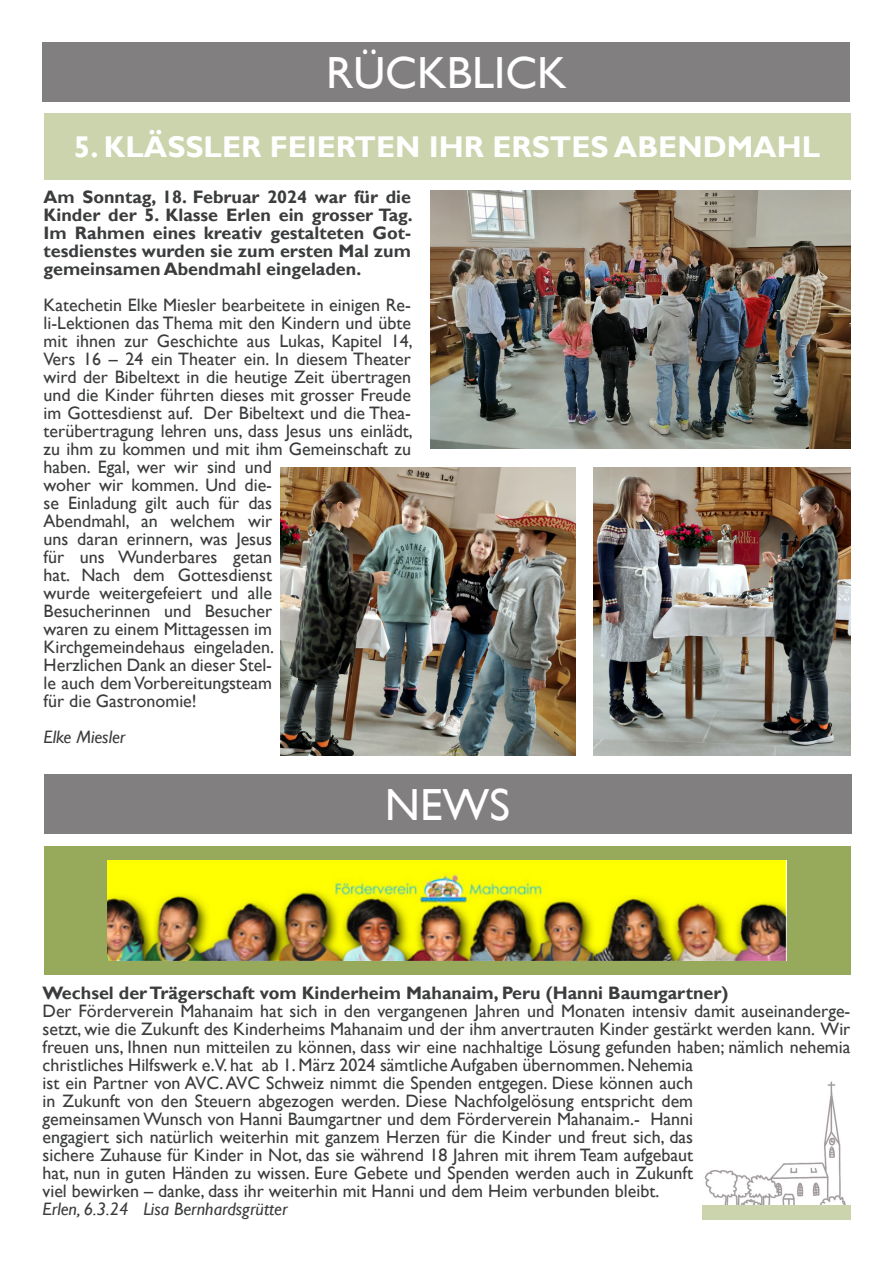
<style>
.page{position:relative;width:893px;height:1263px;background:#fff}
.page>*{position:absolute;margin:0;border:0;box-sizing:border-box;transform-origin:0 0}
.t1{font:45px "Gill Sans";color:#fff}
.t2{font:700 30px "Gill Sans";color:#fff}
.t3{font:18px/18px "Gill Sans";color:#3b3c3d}
.t4{font:700 18px/18px "Gill Sans";color:#3b3c3d;text-align:justify}
.t5{font:italic 18px "Gill Sans";color:#3b3c3d}
</style>
<div class="page">
<img style="left:704px;top:1081px;width:142px;height:124px">
<div style="left:702px;top:1205px;width:148px;height:15px;background:#cbd4ad"></div>
<div style="left:43px;top:43px;width:807px;height:59px;background:#827f81"></div>
<img style="left:593px;top:468px;width:257px;height:287px">
<img style="left:281px;top:468px;width:294px;height:287px">
<div style="left:44px;top:113px;width:806px;height:67px;background:#cbd4ad"></div>
<img style="left:431px;top:190px;width:419px;height:259px">
<div style="left:44px;top:846px;width:807px;height:129px;background:#97aa5b"></div>
<img style="left:107px;top:860px;width:679px;height:101px">
<div style="left:44px;top:775px;width:807px;height:59px;background:#827f81"></div>
<h1 class="t1" style="left:326px;top:47px;width:242px">RÜCKBLICK</h1>
<h2 class="t2" style="left:74px;top:128px;width:748px">5. KLÄSSLER FEIERTEN IHR ERSTES ABENDMAHL</h2>
<p class="t4" style="left:44px;top:188px;width:371px">Am Sonntag, 18. Februar 2024 war für die Kinder der 5. Klasse Erlen ein grosser Tag.<br>Im Rahmen eines kreativ gestalteten Got&shy;tesdienstes wurden sie zum ersten Mal zum gemeinsamen Abendmahl eingeladen.</p>
<p class="t3" style="left:44px;top:296px;width:371px">Katechetin Elke Miesler bearbeitete in einigen Re&shy;li-Lektionen das Thema mit den Kindern und übte mit ihnen zur Geschichte aus Lukas, Kapitel 14, Vers 16 – 24 ein Theater ein. In diesem Theater wird der Bibeltext in die heutige Zeit übertragen und die Kinder führten dieses mit grosser Freude im Gottesdienst auf. Der Bibeltext und die Thea&shy;terübertragung lehren uns, dass Jesus uns einlädt, zu ihm zu kommen und mit ihm Gemeinschaft zu haben. Egal, wer wir sind und<br>woher wir kommen. Und die-<br>se Einladung gilt auch für das<br>Abendmahl, an welchem wir<br>uns daran erinnern, was Jesus<br>für uns Wunderbares getan<br>hat. Nach dem Gottesdienst<br>wurde weitergefeiert und alle<br>Besucherinnen und Besucher<br>waren zu einem Mittagessen im Kirchgemeindehaus eingeladen.<br>Herzlichen Dank an dieser Stel-<br>le auch dem Vorbereitungsteam<br>für die Gastronomie!</p>
<p class="t5" style="left:44px;top:726px;width:83px">Elke Miesler</p>
<h1 class="t1" style="left:385px;top:779px;width:127px">NEWS</h1>
<p class="t4" style="left:43px;top:984px;width:687px">Wechsel der Trägerschaft vom Kinderheim Mahanaim, Peru (Hanni Baumgartner)</p>
<p class="t3" style="left:43px;top:1002px;width:809px">Der Förderverein Mahanaim hat sich in den vergangenen Jahren und Monaten intensiv damit auseinanderge&shy;setzt, wie die Zukunft des Kinderheims Mahanaim und der ihm anvertrauten Kinder gestärkt werden kann. Wir freuen uns, Ihnen nun mitteilen zu können, dass wir eine nachhaltige Lösung gefunden haben; nämlich nehemia christliches Hilfswerk e.V. hat ab 1. März 2024 sämtliche Aufgaben übernommen. Nehemia<br>ist ein Partner von AVC. AVC Schweiz nimmt die Spenden entgegen. Diese können auch<br>in Zukunft von den Steuern abgezogen werden. Diese Nachfolgelösung entspricht dem<br>gemeinsamen Wunsch von Hanni Baumgartner und dem Förderverein Mahanaim.- Hanni<br>engagiert sich natürlich weiterhin mit ganzem Herzen für die Kinder und freut sich, das<br>sichere Zuhause für Kinder in Not, das sie während 18 Jahren mit ihrem Team aufgebaut<br>hat, nun in guten Händen zu wissen. Eure Gebete und Spenden werden auch in Zukunft<br>viel bewirken – danke, dass ihr weiterhin mit Hanni und dem Heim verbunden bleibt.</p>
<p class="t5" style="left:43px;top:1198px;width:247px">Erlen, 6.3.24 Lisa Bernhardsgrütter</p>
</div>
